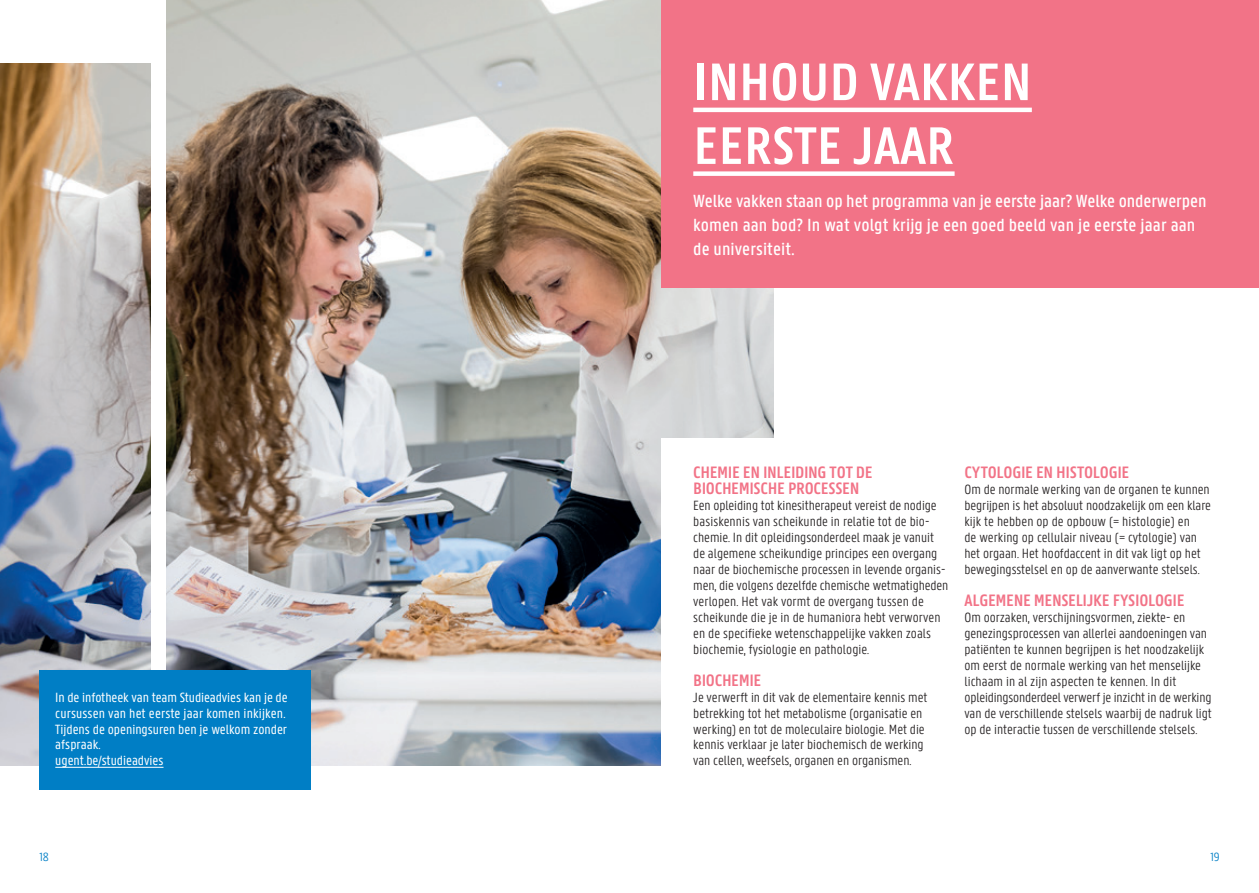
<style>
.page{position:relative;width:1259px;height:893px;background:#fff}
.page>*{position:absolute;margin:0;border:0;box-sizing:border-box;transform-origin:0 0}
.t1{font:600 56.25px/63.8px "U Gent Panno Text";color:#fff}
.t2{font:500 18.75px/23.9px "U Gent Panno Text";letter-spacing:-.005em;color:#fff}
.t3{font:600 17.7px/15.9px "U Gent Panno Text";letter-spacing:-.02em;color:#f27387}
.t4{font:300 14.25px/15.9px "U Gent Panno Text";color:#231f20}
.t5{font:14.25px/15.9px "U Gent Panno Text";color:#fff}
.t6{font:300 12.75px "U Gent Panno Text";color:#007ec5}
</style>
<div class="page">
<img style="left:167px;top:0;width:606px;height:765px">
<img style="left:0;top:64px;width:151px;height:701px">
<div style="left:661px;top:0;width:598px;height:287px;background:#f27387"></div>
<hr style="left:693px;top:108px;width:339px;height:4px;background:#fff">
<div style="left:693px;top:171px;width:261px;height:5px;background:#fff"></div>
<div style="left:661px;top:438px;width:319px;height:407px;background:#fff"></div>
<div style="left:39px;top:670px;width:271px;height:119px;background:#007ec5"></div>
<hr style="left:55px;top:767px;width:108px;height:1px;background:#fff">
<p class="t5" style="left:55px;top:689px;width:234px">In de infotheek van team Studieadvies kan je de cursussen van het eerste jaar komen inkijken.<br>Tijdens de openingsuren ben je welkom zonder afspraak.<br>ugent.be/studieadvies</p>
<h1 class="t1" style="left:693px;top:49px;width:340px">INHOUD VAKKEN<br>EERSTE JAAR</h1>
<h2 class="t2" style="left:693px;top:189px;width:515px">Welke vakken staan op het programma van je eerste jaar? Welke onderwerpen komen aan bod? In wat volgt krijg je een goed beeld van je eerste jaar aan de universiteit.</h2>
<p class="t3" style="left:693px;top:464px;width:181px">CHEMIE EN INLEIDING TOT DE<br>BIOCHEMISCHE PROCESSEN</p>
<p class="t4" style="left:693px;top:498px;width:257px">Een opleiding tot kinesitherapeut vereist de nodige basiskennis van scheikunde in relatie tot de bio&shy;chemie. In dit opleidingsonderdeel maak je vanuit de algemene scheikundige principes een overgang naar de biochemische processen in levende organis&shy;men, die volgens dezelfde chemische wetmatigheden verlopen. Het vak vormt de overgang tussen de scheikunde die je in de humaniora hebt verworven en de specifieke wetenschappelijke vakken zoals biochemie, fysiologie en pathologie.</p>
<p class="t3" style="left:693px;top:672px;width:70px">BIOCHEMIE</p>
<p class="t4" style="left:693px;top:689px;width:236px">Je verwerft in dit vak de elementaire kennis met betrekking tot het metabolisme (organisatie en werking) en tot de moleculaire biologie. Met die kennis verklaar je later biochemisch de werking van cellen, weefsels, organen en organismen.</p>
<p class="t3" style="left:964px;top:464px;width:166px">CYTOLOGIE EN HISTOLOGIE</p>
<p class="t4" style="left:964px;top:482px;width:248px">Om de normale werking van de organen te kunnen begrijpen is het absoluut noodzakelijk om een klare kijk te hebben op de opbouw (= histologie) en<br>de werking op cellulair niveau (= cytologie) van het orgaan. Het hoofdaccent in dit vak ligt op het bewegingsstelsel en op de aanverwante stelsels.</p>
<p class="t3" style="left:964px;top:592px;width:222px">ALGEMENE MENSELIJKE FYSIOLOGIE</p>
<p class="t4" style="left:964px;top:609px;width:249px">Om oorzaken, verschijningsvormen, ziekte- en genezingsprocessen van allerlei aandoeningen van patiënten te kunnen begrijpen is het noodzakelijk om eerst de normale werking van het menselijke lichaam in al zijn aspecten te kennen. In dit opleidingsonderdeel verwerf je inzicht in de werking van de verschillende stelsels waarbij de nadruk ligt op de interactie tussen de verschillende stelsels.</p>
<p class="t6" style="left:39px;top:849px;width:11px">18</p>
<p class="t6" style="left:1210px;top:849px;width:11px">19</p>
</div>
